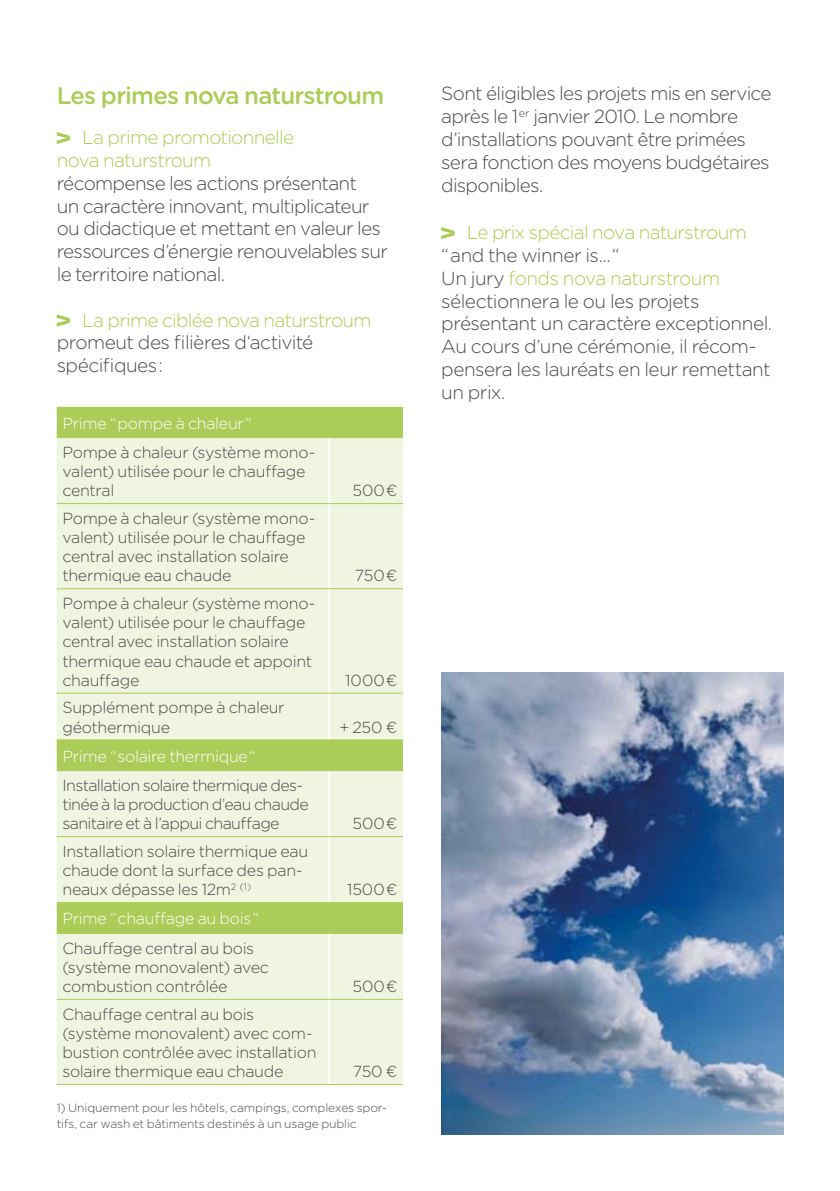
<style>
.page{position:relative;width:840px;height:1191px;background:#fff}
.page>*{position:absolute;margin:0;border:0;box-sizing:border-box;transform-origin:0 0}
.t1{font:500 24px "Gotham Rounded";letter-spacing:-.035em;color:#abcc58}
.t2{font:300 19px/22.8px "Gotham Rounded";letter-spacing:-.035em;color:#4a4a49}
.t3{font:300 19px/22.8px "Gotham Rounded";letter-spacing:-.04em;color:#abcc58}
.t4{font:300 16px/19.2px "Gotham Rounded";letter-spacing:-.02em;color:#4a4a49}
.t5{font:300 16px/19.2px "Gotham Rounded";letter-spacing:-.04em;color:#4a4a49}
.t6{font:300 16px "Gotham Rounded";letter-spacing:-.02em;color:#fff}
.t7{font:300 12px/16px "Gotham Rounded";letter-spacing:-.01em;color:#4a4a49}
.s1{color:#abcc58}
</style>
<div class="page">
<svg style="left:57px;top:132px;width:13px;height:12px"></svg>
<svg style="left:57px;top:314px;width:13px;height:12px"></svg>
<div style="left:57px;top:407px;width:346px;height:30px;background:#abcc58"></div>
<svg style="left:57px;top:438px;width:346px;height:646px;background:#e9f0d4"></svg>
<hr style="left:328px;top:438px;width:2px;height:65px;background:#fff">
<hr style="left:328px;top:504px;width:2px;height:84px;background:#fff">
<hr style="left:328px;top:589px;width:2px;height:103px;background:#fff">
<hr style="left:328px;top:693px;width:2px;height:46px;background:#fff">
<hr style="left:328px;top:771px;width:2px;height:65px;background:#fff">
<hr style="left:328px;top:837px;width:2px;height:65px;background:#fff">
<hr style="left:328px;top:934px;width:2px;height:64px;background:#fff">
<hr style="left:328px;top:999px;width:2px;height:85px;background:#fff">
<hr style="left:57px;top:437px;width:272px;height:1px;background:#abcc58">
<hr style="left:57px;top:503px;width:272px;height:1px;background:#abcc58">
<hr style="left:57px;top:588px;width:272px;height:1px;background:#abcc58">
<hr style="left:329px;top:437px;width:74px;height:1px;background:#abcc58">
<hr style="left:329px;top:503px;width:74px;height:1px;background:#abcc58">
<hr style="left:329px;top:588px;width:74px;height:1px;background:#abcc58">
<hr style="left:57px;top:692px;width:272px;height:1px;background:#abcc58">
<hr style="left:57px;top:739px;width:272px;height:1px;background:#abcc58">
<hr style="left:329px;top:692px;width:74px;height:1px;background:#abcc58">
<hr style="left:329px;top:739px;width:74px;height:1px;background:#abcc58">
<hr style="left:57px;top:770px;width:272px;height:1px;background:#abcc58">
<hr style="left:57px;top:836px;width:272px;height:1px;background:#abcc58">
<hr style="left:329px;top:770px;width:74px;height:1px;background:#abcc58">
<hr style="left:329px;top:836px;width:74px;height:1px;background:#abcc58">
<hr style="left:57px;top:902px;width:272px;height:1px;background:#abcc58">
<hr style="left:329px;top:902px;width:74px;height:1px;background:#abcc58">
<hr style="left:57px;top:933px;width:272px;height:1px;background:#abcc58">
<hr style="left:329px;top:933px;width:74px;height:1px;background:#abcc58">
<hr style="left:57px;top:998px;width:272px;height:1px;background:#abcc58">
<hr style="left:57px;top:1084px;width:272px;height:1px;background:#abcc58">
<hr style="left:329px;top:998px;width:74px;height:1px;background:#abcc58">
<hr style="left:329px;top:1084px;width:74px;height:1px;background:#abcc58">
<svg style="left:441px;top:227px;width:13px;height:12px"></svg>
<img style="left:441px;top:672px;width:341px;height:462px">
<h1 class="t1" style="left:57px;top:79px;width:329px">Les primes nova naturstroum</h1>
<p class="t3" style="left:57px;top:125px;width:239px;text-indent:25px">La prime promotionnelle nova naturstroum</p>
<p class="t2" style="left:57px;top:171px;width:332px">récompense les actions présentant<br>un caractère innovant, multiplicateur ou didactique et mettant en valeur les ressources d’énergie renouvelables sur le territoire national.</p>
<p class="t3" style="left:82px;top:307px;width:291px">La prime ciblée nova naturstroum</p>
<p class="t2" style="left:57px;top:330px;width:258px">promeut des filières d‘activité spécifiques :</p>
<p class="t6" style="left:62px;top:412px;width:190px">Prime “ pompe à chaleur “</p>
<p class="t4" style="left:62px;top:442px;width:254px">Pompe à chaleur (système mono&shy;valent) utilisée pour le chauffage central</p>
<p class="t4" style="left:62px;top:508px;width:254px">Pompe à chaleur (système mono&shy;valent) utilisée pour le chauffage central avec installation solaire thermique eau chaude</p>
<p class="t4" style="left:62px;top:593px;width:254px">Pompe à chaleur (système mono&shy;valent) utilisée pour le chauffage central avec installation solaire thermique eau chaude et appoint chauffage</p>
<p class="t4" style="left:62px;top:697px;width:224px">Supplément pompe à chaleur géothermique</p>
<p class="t6" style="left:62px;top:745px;width:194px">Prime “ solaire thermique “</p>
<p class="t5" style="left:62px;top:775px;width:248px">Installation solaire thermique des&shy;tinée à la production d’eau chaude sanitaire et à l’appui chauffage</p>
<p class="t4" style="left:62px;top:840px;width:247px">Installation solaire thermique eau chaude dont la surface des pan&shy;neaux dépasse les 12m<sup>2</sup> <sup>(1)</sup></p>
<p class="t6" style="left:62px;top:908px;width:198px">Prime “ chauffage au bois “</p>
<p class="t4" style="left:62px;top:937px;width:208px">Chauffage central au bois (système monovalent) avec combustion contrôlée</p>
<p class="t4" style="left:352px;top:480px;width:46px">500 €</p>
<p class="t4" style="left:354px;top:565px;width:44px">750 €</p>
<p class="t4" style="left:345px;top:670px;width:53px">1000 €</p>
<p class="t4" style="left:339px;top:716px;width:59px">+ 250 €</p>
<p class="t4" style="left:352px;top:813px;width:46px">500 €</p>
<p class="t4" style="left:347px;top:879px;width:52px">1500 €</p>
<p class="t4" style="left:352px;top:976px;width:46px">500 €</p>
<p class="t4" style="left:62px;top:1003px;width:255px">Chauffage central au bois (système monovalent) avec com&shy;bustion contrôlée avec installation solaire thermique eau chaude</p>
<p class="t4" style="left:352px;top:1061px;width:46px">750 €</p>
<p class="t7" style="left:57px;top:1099px;width:332px">1) Uniquement pour les hôtels, campings, complexes spor&shy;tifs, car wash et bâtiments destinés à un usage public</p>
<p class="t2" style="left:441px;top:81px;width:332px">Sont éligibles les projets mis en service après le 1 <sup>er</sup> janvier 2010. Le nombre d’installations pouvant être primées sera fonction des moyens budgétaires disponibles.</p>
<p class="t3" style="left:466px;top:220px;width:281px">Le prix spécial nova naturstroum</p>
<p class="t2" style="left:441px;top:243px;width:332px">“ and the winner is... “<br>Un jury <span class="s1">fonds nova naturstroum </span>sélectionnera le ou les projets présentant un caractère exceptionnel.<br>Au cours d’une cérémonie, il récom&shy;pensera les lauréats en leur remettant un prix.</p>
</div>
